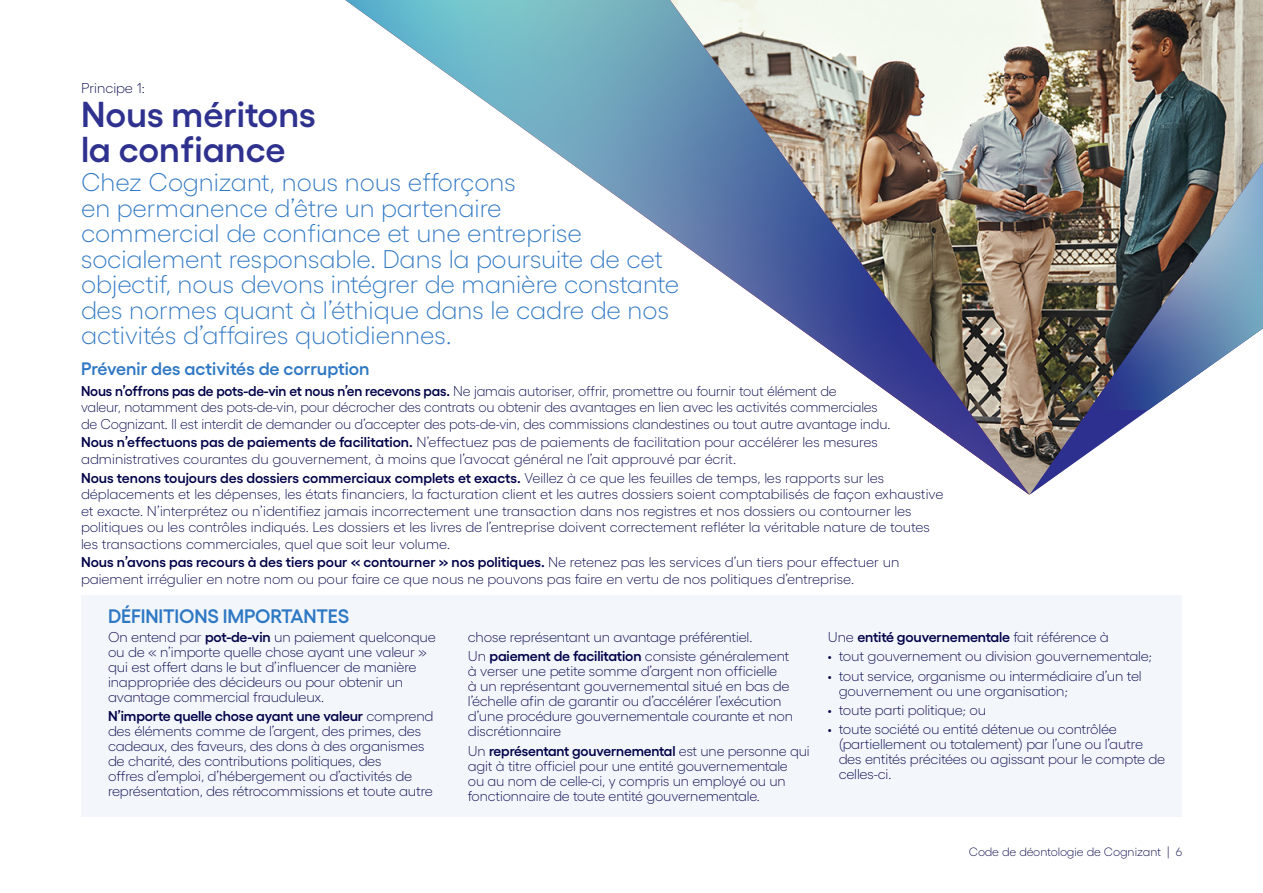
<style>
.page{position:relative;width:1263px;height:893px;background:#fff}
.page>*{position:absolute;margin:0;border:0;box-sizing:border-box;transform-origin:0 0}
.t1{font:600 36px/34.5px "Gellix";color:#2e318e}
.t2{font:300 25.5px/25.5px "Gellix";color:#2f78c4}
.t3{font:600 19.5px "Gellix";letter-spacing:-.01em;color:#2f78c4}
.t4{font:600 18px "Gellix";color:#2f78c4}
.t5{font:300 14.25px/15px "Gellix";letter-spacing:-.01em;color:#000048}
.t6{font:600 14.25px "Gellix";letter-spacing:-.01em;color:#000048}
.t7{font:300 12px "Gellix";letter-spacing:-.02em;color:#000048}
.s1{font-weight:600}
.s2{font-weight:300}
</style>
<div class="page">
<div style="left:81px;top:595px;width:1101px;height:222px;background:#f3f7fb"></div>
<img style="left:1029px;top:0;width:234px;height:162px">
<img style="left:345px;top:0;width:684px;height:495px">
<img style="left:1029px;top:162px;width:120px;height:333px">
<img style="left:1089px;top:162px;width:174px;height:248px">
<p class="t5" style="left:81px;top:79px;width:65px">Principe 1:</p>
<p class="t1" style="left:81px;top:93px;width:236px">Nous méritons la confiance</p>
<p class="t2" style="left:81px;top:167px;width:600px">Chez Cognizant, nous nous efforçons<br>en permanence d’être un partenaire<br>commercial de confiance et une entreprise socialement responsable. Dans la poursuite de cet objectif, nous devons intégrer de manière constante des normes quant à l’éthique dans le cadre de nos activités d’affaires quotidiennes.</p>
<p class="t4" style="left:81px;top:355px;width:290px">Prévenir des activités de corruption</p>
<p class="t5" style="left:81px;top:381px;width:811px;line-height:16.5px"><span class="s1">Nous n’offrons pas de pots-de-vin et nous n’en recevons pas.</span> Ne jamais autoriser, offrir, promettre ou fournir tout élément de<br>valeur, notamment des pots-de-vin, pour décrocher des contrats ou obtenir des avantages en lien avec les activités commerciales de Cognizant. Il est interdit de demander ou d’accepter des pots-de-vin, des commissions clandestines ou tout autre avantage indu.</p>
<p class="t5" style="left:81px;top:433px;width:798px;line-height:16.5px"><span class="s1">Nous n’effectuons pas de paiements de facilitation.</span> N’effectuez pas de paiements de facilitation pour accélérer les mesures administratives courantes du gouvernement, à moins que l’avocat général ne l’ait approuvé par écrit.</p>
<p class="t5" style="left:81px;top:468px;width:864px;line-height:16.5px"><span class="s1">Nous tenons toujours des dossiers commerciaux complets et exacts.</span> Veillez à ce que les feuilles de temps, les rapports sur les déplacements et les dépenses, les états financiers, la facturation client et les autres dossiers soient comptabilisés de façon exhaustive et exacte. N’interprétez ou n’identifiez jamais incorrectement une transaction dans nos registres et nos dossiers ou contourner les politiques ou les contrôles indiqués. Les dossiers et les livres de l’entreprise doivent correctement refléter la véritable nature de toutes les transactions commerciales, quel que soit leur volume.</p>
<p class="t5" style="left:81px;top:553px;width:820px;line-height:16.5px"><span class="s1">Nous n’avons pas recours à des tiers pour « contourner » nos politiques.</span> Ne retenez pas les services d’un tiers pour effectuer un paiement irrégulier en notre nom ou pour faire ce que nous ne pouvons pas faire en vertu de nos politiques d’entreprise.</p>
<p class="t3" style="left:108px;top:601px;width:243px">DÉFINITIONS IMPORTANTES</p>
<p class="t5" style="left:108px;top:628px;width:329px">On entend par <span class="s1">pot-de-vin</span> un paiement quelconque ou de « n’importe quelle chose ayant une valeur » qui est offert dans le but d’influencer de manière inappropriée des décideurs ou pour obtenir un avantage commercial frauduleux.</p>
<p class="t5" style="left:108px;top:708px;width:327px"><span class="s1">N’importe quelle chose ayant une valeur</span> comprend des éléments comme de l’argent, des primes, des cadeaux, des faveurs, des dons à des organismes de charité, des contributions politiques, des<br>offres d’emploi, d’hébergement ou d’activités de représentation, des rétrocommissions et toute autre</p>
<p class="t6" style="left:828px;top:626px;width:283px"><span class="s2">Une</span> entité gouvernementale <span class="s2">fait référence à</span></p>
<p class="t5" style="left:828px;top:648px;width:326px">• tout gouvernement ou division gouvernementale;</p>
<p class="t5" style="left:839px;top:667px;width:305px;text-indent:-11px">• tout service, organisme ou intermédiaire d’un tel gouvernement ou une organisation;</p>
<p class="t5" style="left:828px;top:701px;width:160px">• toute parti politique; ou</p>
<p class="t5" style="left:839px;top:720px;width:328px;text-indent:-11px">• toute société ou entité détenue ou contrôlée (partiellement ou totalement) par l’une ou l’autre des entités précitées ou agissant pour le compte de celles-ci.</p>
<p class="t5" style="left:468px;top:628px;width:286px">chose représentant un avantage préférentiel.</p>
<p class="t5" style="left:468px;top:648px;width:327px">Un <span class="s1">paiement de facilitation</span> consiste généralement à verser une petite somme d’argent non officielle<br>à un représentant gouvernemental situé en bas de l’échelle afin de garantir ou d’accélérer l’exécution d’une procédure gouvernementale courante et non discrétionnaire</p>
<p class="t5" style="left:468px;top:742px;width:343px">Un <span class="s1">représentant gouvernemental</span> est une personne qui agit à titre officiel pour une entité gouvernementale<br>ou au nom de celle-ci, y compris un employé ou un fonctionnaire de toute entité gouvernementale.</p>
<p class="t7" style="left:969px;top:843px;width:215px">Code de déontologie de Cognizant | 6</p>
</div>
